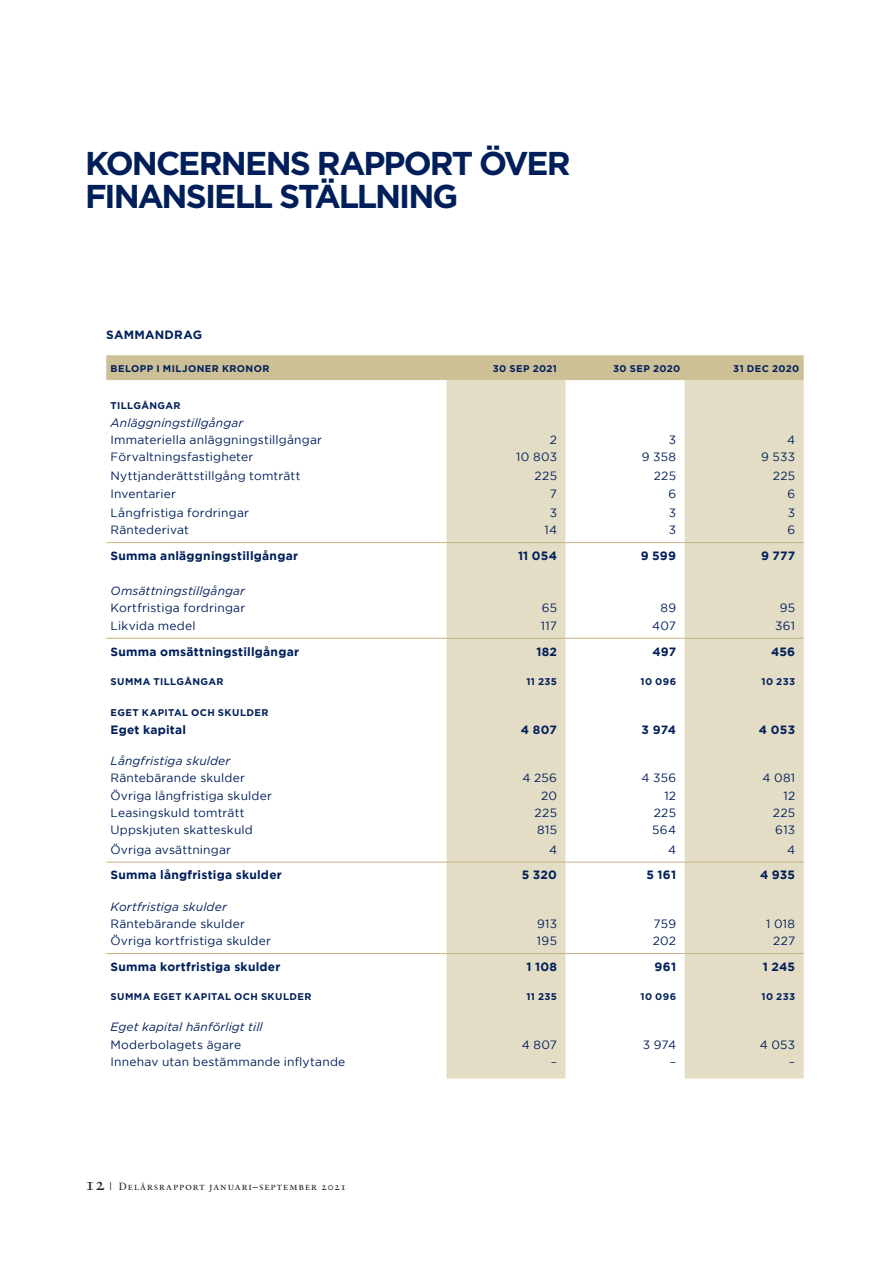
<style>
.page{position:relative;width:893px;height:1263px;background:#fff}
.page>*{position:absolute;margin:0;border:0;box-sizing:border-box;transform-origin:0 0}
.Rubrik{font:700 33px/33px "Gotham";letter-spacing:-.06em;color:#001f5a}
.Tabellbröd{font:12px "Gotham";letter-spacing:.02em;color:#001f5a}
.Tabellbröd-2{font:700 12px "Gotham";letter-spacing:.02em;color:#001f5a}
.Tabellbröd-3{font:italic 12px "Gotham";letter-spacing:.01em;color:#001f5a}
.Tabellrub{font:700 12px "Gotham";letter-spacing:.015em;color:#001f5a}
.Mellanrub{font:700 12px "Gotham";letter-spacing:.015em;color:#001f5a}
.t1{font:10.5px "Sabon LT Std";letter-spacing:.085em;color:#231f20}
.Tabellrub-2{font:700 9.75px "Gotham";letter-spacing:.04em;color:#001f5a}
.s1{font-size:18px}
</style>
<div class="page">
<div style="left:106px;top:355px;width:698px;height:25px;background:#cdbf96"></div>
<svg style="left:446px;top:380px;width:358px;height:698px;fill:#e4ddc5"></svg>
<hr style="left:106px;top:542px;width:340px;height:1px;background:#c3b481">
<hr style="left:446px;top:542px;width:120px;height:1px;background:#c3b481">
<hr style="left:685px;top:542px;width:119px;height:1px;background:#c3b481">
<hr style="left:106px;top:638px;width:340px;height:1px;background:#c3b481">
<hr style="left:446px;top:638px;width:120px;height:1px;background:#c3b481">
<hr style="left:685px;top:638px;width:119px;height:1px;background:#c3b481">
<hr style="left:106px;top:862px;width:340px;height:1px;background:#c3b481">
<hr style="left:446px;top:862px;width:120px;height:1px;background:#c3b481">
<hr style="left:685px;top:862px;width:119px;height:1px;background:#c3b481">
<hr style="left:106px;top:953px;width:340px;height:1px;background:#c3b481">
<hr style="left:446px;top:953px;width:120px;height:1px;background:#c3b481">
<hr style="left:685px;top:953px;width:119px;height:1px;background:#c3b481">
<hr style="left:566px;top:542px;width:119px;height:1px;background:#c3b481">
<hr style="left:566px;top:638px;width:119px;height:1px;background:#c3b481">
<hr style="left:566px;top:862px;width:119px;height:1px;background:#c3b481">
<hr style="left:566px;top:953px;width:119px;height:1px;background:#c3b481">
<p class="Rubrik" style="left:85px;top:147px;width:487px">KONCERNENS RAPPORT ÖVER<br>FINANSIELL STÄLLNING</p>
<p class="Mellanrub" style="left:106px;top:327px;width:97px">SAMMANDRAG</p>
<p class="Tabellrub-2" style="left:111px;top:362px;width:160px">BELOPP I MILJONER KRONOR</p>
<p class="Tabellrub-2" style="left:493px;top:362px;width:66px">30 SEP 2021</p>
<p class="Tabellrub-2" style="left:613px;top:362px;width:69px">30 SEP 2020</p>
<p class="Tabellrub-2" style="left:733px;top:362px;width:68px">31 DEC 2020</p>
<p class="Tabellrub-2" style="left:111px;top:399px;width:71px">TILLGÅNGAR</p>
<p class="Tabellbröd-3" style="left:111px;top:415px;width:134px">Anläggningstillgångar</p>
<p class="Tabellbröd" style="left:111px;top:433px;width:213px">Immateriella anläggningstillgångar</p>
<p class="Tabellbröd" style="left:550px;top:433px;width:9px">2</p>
<p class="Tabellbröd" style="left:669px;top:433px;width:9px">3</p>
<p class="Tabellbröd" style="left:787px;top:433px;width:10px">4</p>
<p class="Tabellbröd" style="left:111px;top:450px;width:144px">Förvaltningsfastigheter</p>
<p class="Tabellbröd" style="left:516px;top:450px;width:42px">10 803</p>
<p class="Tabellbröd" style="left:642px;top:450px;width:36px">9 358</p>
<p class="Tabellbröd" style="left:761px;top:450px;width:36px">9 533</p>
<p class="Tabellbröd" style="left:111px;top:469px;width:191px">Nyttjanderättstillgång tomträtt</p>
<p class="Tabellbröd" style="left:535px;top:469px;width:24px">225</p>
<p class="Tabellbröd" style="left:654px;top:469px;width:24px">225</p>
<p class="Tabellbröd" style="left:773px;top:469px;width:24px">225</p>
<p class="Tabellbröd" style="left:111px;top:487px;width:67px">Inventarier</p>
<p class="Tabellbröd" style="left:550px;top:487px;width:9px">7</p>
<p class="Tabellbröd" style="left:668px;top:487px;width:9px">6</p>
<p class="Tabellbröd" style="left:787px;top:487px;width:9px">6</p>
<p class="Tabellbröd" style="left:111px;top:506px;width:140px">Långfristiga fordringar</p>
<p class="Tabellbröd" style="left:550px;top:506px;width:9px">3</p>
<p class="Tabellbröd" style="left:669px;top:506px;width:9px">3</p>
<p class="Tabellbröd" style="left:788px;top:506px;width:9px">3</p>
<p class="Tabellbröd" style="left:111px;top:523px;width:80px">Räntederivat</p>
<p class="Tabellbröd" style="left:544px;top:523px;width:14px">14</p>
<p class="Tabellbröd" style="left:669px;top:523px;width:9px">3</p>
<p class="Tabellbröd" style="left:787px;top:523px;width:9px">6</p>
<p class="Tabellbröd-2" style="left:111px;top:549px;width:189px">Summa anläggningstillgångar</p>
<p class="Tabellbröd-2" style="left:518px;top:549px;width:40px">11 054</p>
<p class="Tabellbröd-2" style="left:641px;top:549px;width:37px">9 599</p>
<p class="Tabellbröd-2" style="left:761px;top:549px;width:36px">9 777</p>
<p class="Tabellbröd-3" style="left:111px;top:583px;width:136px">Omsättningstillgångar</p>
<p class="Tabellbröd" style="left:111px;top:602px;width:136px">Kortfristiga fordringar</p>
<p class="Tabellbröd" style="left:542px;top:602px;width:17px">65</p>
<p class="Tabellbröd" style="left:660px;top:602px;width:17px">89</p>
<p class="Tabellbröd" style="left:780px;top:602px;width:17px">95</p>
<p class="Tabellbröd" style="left:111px;top:619px;width:87px">Likvida medel</p>
<p class="Tabellbröd" style="left:541px;top:619px;width:18px">117</p>
<p class="Tabellbröd" style="left:652px;top:619px;width:25px">407</p>
<p class="Tabellbröd" style="left:775px;top:619px;width:22px">361</p>
<p class="Tabellbröd-2" style="left:111px;top:644px;width:190px">Summa omsättningstillgångar</p>
<p class="Tabellbröd-2" style="left:536px;top:644px;width:22px">182</p>
<p class="Tabellbröd-2" style="left:652px;top:644px;width:25px">497</p>
<p class="Tabellbröd-2" style="left:771px;top:644px;width:26px">456</p>
<p class="Tabellrub-2" style="left:111px;top:675px;width:114px">SUMMA TILLGÅNGAR</p>
<p class="Tabellrub-2" style="left:526px;top:675px;width:32px">11 235</p>
<p class="Tabellrub-2" style="left:641px;top:675px;width:37px">10 096</p>
<p class="Tabellrub-2" style="left:761px;top:675px;width:35px">10 233</p>
<p class="Tabellrub-2" style="left:111px;top:706px;width:159px">EGET KAPITAL OCH SKULDER</p>
<p class="Tabellbröd-2" style="left:111px;top:723px;width:77px">Eget kapital</p>
<p class="Tabellrub" style="left:521px;top:722px;width:38px">4 807</p>
<p class="Tabellrub" style="left:641px;top:722px;width:36px">3 974</p>
<p class="Tabellrub" style="left:759px;top:722px;width:38px">4 053</p>
<p class="Tabellbröd-3" style="left:111px;top:753px;width:121px">Långfristiga skulder</p>
<p class="Tabellbröd" style="left:111px;top:771px;width:136px">Räntebärande skulder</p>
<p class="Tabellbröd" style="left:522px;top:771px;width:36px">4 256</p>
<p class="Tabellbröd" style="left:641px;top:771px;width:36px">4 356</p>
<p class="Tabellbröd" style="left:762px;top:771px;width:34px">4 081</p>
<p class="Tabellbröd" style="left:111px;top:789px;width:163px">Övriga långfristiga skulder</p>
<p class="Tabellbröd" style="left:541px;top:789px;width:17px">20</p>
<p class="Tabellbröd" style="left:664px;top:789px;width:13px">12</p>
<p class="Tabellbröd" style="left:783px;top:789px;width:13px">12</p>
<p class="Tabellbröd" style="left:111px;top:806px;width:136px">Leasingskuld tomträtt</p>
<p class="Tabellbröd" style="left:535px;top:806px;width:24px">225</p>
<p class="Tabellbröd" style="left:654px;top:806px;width:24px">225</p>
<p class="Tabellbröd" style="left:773px;top:806px;width:24px">225</p>
<p class="Tabellbröd" style="left:111px;top:823px;width:144px">Uppskjuten skatteskuld</p>
<p class="Tabellbröd" style="left:537px;top:823px;width:21px">815</p>
<p class="Tabellbröd" style="left:652px;top:823px;width:25px">564</p>
<p class="Tabellbröd" style="left:775px;top:823px;width:21px">613</p>
<p class="Tabellbröd" style="left:111px;top:843px;width:122px">Övriga avsättningar</p>
<p class="Tabellbröd" style="left:549px;top:843px;width:10px">4</p>
<p class="Tabellbröd" style="left:668px;top:843px;width:10px">4</p>
<p class="Tabellbröd" style="left:787px;top:843px;width:10px">4</p>
<p class="Tabellbröd-2" style="left:111px;top:868px;width:173px">Summa långfristiga skulder</p>
<p class="Tabellbröd-2" style="left:522px;top:868px;width:37px">5 320</p>
<p class="Tabellbröd-2" style="left:646px;top:868px;width:31px">5 161</p>
<p class="Tabellbröd-2" style="left:760px;top:868px;width:37px">4 935</p>
<p class="Tabellbröd-3" style="left:111px;top:898px;width:118px">Kortfristiga skulder</p>
<p class="Tabellbröd" style="left:111px;top:917px;width:136px">Räntebärande skulder</p>
<p class="Tabellbröd" style="left:537px;top:917px;width:21px">913</p>
<p class="Tabellbröd" style="left:654px;top:917px;width:24px">759</p>
<p class="Tabellbröd" style="left:766px;top:917px;width:30px">1 018</p>
<p class="Tabellbröd" style="left:111px;top:934px;width:162px">Övriga kortfristiga skulder</p>
<p class="Tabellbröd" style="left:537px;top:934px;width:22px">195</p>
<p class="Tabellbröd" style="left:653px;top:934px;width:25px">202</p>
<p class="Tabellbröd" style="left:773px;top:934px;width:24px">227</p>
<p class="Tabellbröd-2" style="left:111px;top:960px;width:171px">Summa kortfristiga skulder</p>
<p class="Tabellbröd-2" style="left:526px;top:960px;width:32px">1 108</p>
<p class="Tabellbröd-2" style="left:655px;top:960px;width:23px">961</p>
<p class="Tabellbröd-2" style="left:763px;top:960px;width:34px">1 245</p>
<p class="Tabellrub-2" style="left:111px;top:990px;width:202px">SUMMA EGET KAPITAL OCH SKULDER</p>
<p class="Tabellrub-2" style="left:526px;top:990px;width:32px">11 235</p>
<p class="Tabellrub-2" style="left:641px;top:990px;width:37px">10 096</p>
<p class="Tabellrub-2" style="left:761px;top:990px;width:35px">10 233</p>
<p class="Tabellbröd-3" style="left:111px;top:1019px;width:154px">Eget kapital hänförligt till</p>
<p class="Tabellbröd" style="left:111px;top:1038px;width:132px">Moderbolagets ägare</p>
<p class="Tabellbröd" style="left:522px;top:1038px;width:37px">4 807</p>
<p class="Tabellbröd" style="left:643px;top:1038px;width:35px">3 974</p>
<p class="Tabellbröd" style="left:760px;top:1038px;width:37px">4 053</p>
<p class="Tabellbröd" style="left:111px;top:1055px;width:236px">Innehav utan bestämmande inflytande</p>
<p class="Tabellbröd" style="left:551px;top:1055px;width:8px">–</p>
<p class="Tabellbröd" style="left:670px;top:1055px;width:8px">–</p>
<p class="Tabellbröd" style="left:789px;top:1055px;width:8px">–</p>
<p class="t1" style="left:85px;top:1180px;width:263px"><span class="s1">12</span> | Delårsrapport januari–september 2021</p>
</div>
